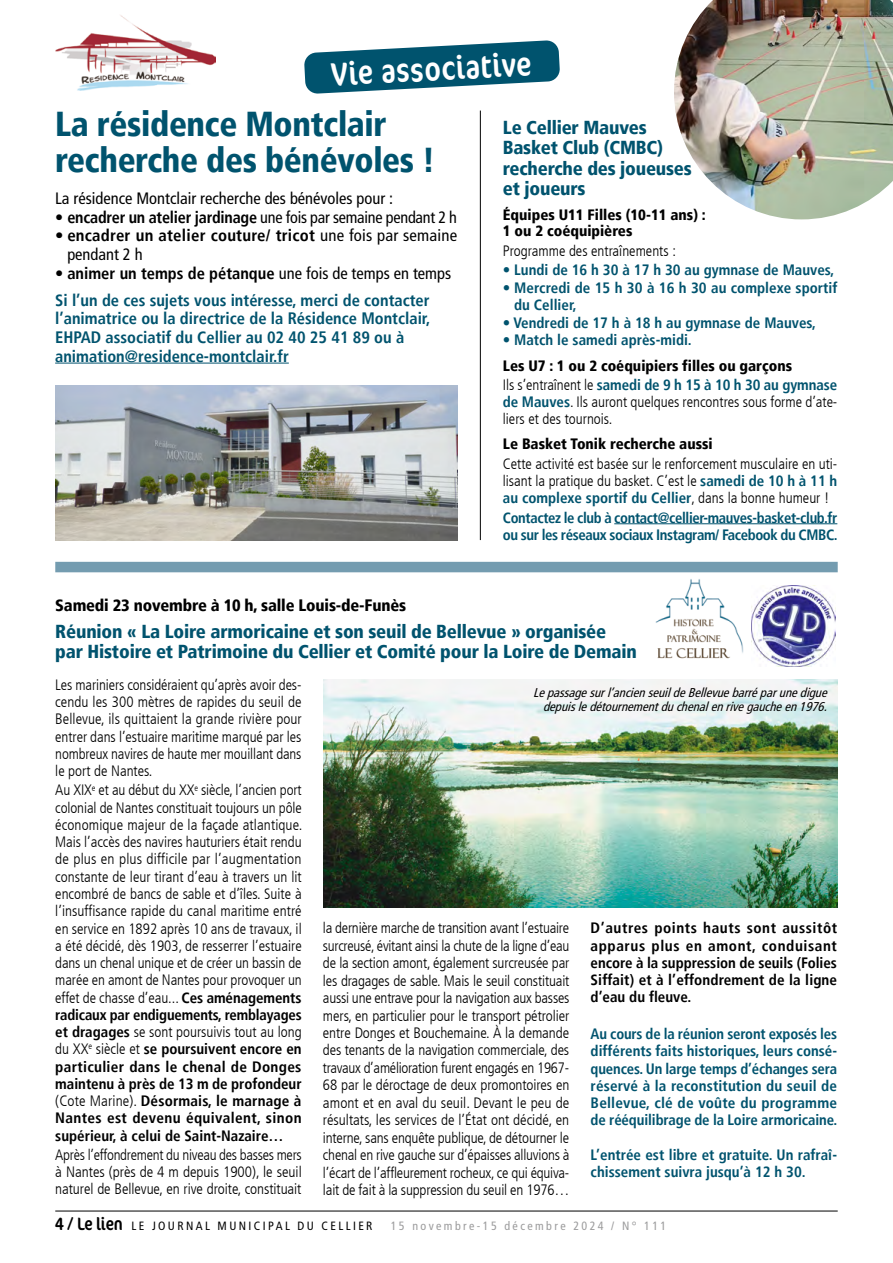
<style>
.page{position:relative;width:893px;height:1263px;background:#fff}
.page>*{position:absolute;margin:0;border:0;box-sizing:border-box;transform-origin:0 0}
.t1{font:900 condensed 34.5px/36px "Frutiger LT";letter-spacing:-.01em;color:#00536e}
.t2{font:condensed 33px "Cocon Pro";color:#fff}
.t3{font:900 condensed 18.75px/20.2px "Frutiger LT";letter-spacing:-.01em;color:#00536e}
.t4{font:700 condensed 16.5px/18.8px "Frutiger LT";color:#00536e}
.t5{font:700 condensed 16.5px/18.8px "Frutiger LT";letter-spacing:.01em;color:#000}
.t6{font:condensed 16.5px "Frutiger LT";color:#000}
.t7{font:900 condensed 16.5px "Frutiger LT";letter-spacing:-.01em;color:#000}
.t8{font:300 condensed 15px/17.2px "Frutiger LT";color:#000;text-align:justify}
.t9{font:700 condensed 15px/17.2px "Frutiger LT";color:#00536e}
.t10{font:900 condensed 15px/16.5px "Frutiger LT";color:#000}
.t11{font:700 condensed 15px/17.2px "Frutiger LT";letter-spacing:.005em;color:#000;text-align:justify}
.t12{font:700 condensed 15px/17.2px "Frutiger LT";letter-spacing:-.025em;color:#00536e}
.t13{font:italic condensed 12.75px/14.2px "Frutiger LT";color:#000;text-align:right}
.t14{font:condensed 12px "Frutiger LT";letter-spacing:.2em;color:#000}
.t15{font:condensed 12px "Frutiger LT";letter-spacing:.2em;color:#9c9c9d}
.s1{font-weight:700}
.s2{font-weight:400}
.s3{font-weight:300}
.s4{font-weight:700;color:#00536e}
.s5{font-family:"Cocon Pro";font-size:18px}
</style>
<div class="page">
<hr style="left:55px;top:1211px;width:783px;height:1px;background:#000">
<img style="left:55px;top:385px;width:402px;height:155px">
<img style="left:751px;top:585px;width:85px;height:81px">
<img style="left:648px;top:561px;width:100px;height:119px">
<div style="left:55px;top:562px;width:783px;height:10px;background:#749cb0"></div>
<hr style="left:480px;top:111px;width:1px;height:429px;background:#000">
<img style="left:56px;top:15px;width:159px;height:76px">
<hr style="left:614px;top:523px;width:223px;height:1px;background:#00536e">
<img style="left:674px;top:0;width:219px;height:219px">
<svg style="left:304px;top:40px;width:256px;height:54px"></svg>
<hr style="left:55px;top:363px;width:234px;height:1px;background:#00536e">
<img style="left:323px;top:680px;width:515px;height:227px">
<h2 class="t2" style="left:330px;top:52px;width:202px;rotate:-3deg">Vie associative</h2>
<h1 class="t1" style="left:55px;top:106px;width:382px">La résidence Montclair recherche des bénévoles !</h1>
<p class="t6" style="left:55px;top:189px;width:340px">La résidence Montclair recherche des bénévoles pour :</p>
<p class="t6" style="left:55px;top:207px;width:403px">• <span class="s1">encadrer un atelier jardinage</span> une fois par semaine pendant 2 h</p>
<p class="t5" style="left:67px;top:226px;width:391px;text-indent:-12px"><span class="s2">•</span> encadrer un atelier couture/ tricot <span class="s2">une fois par semaine pendant 2 h</span></p>
<p class="t5" style="left:55px;top:264px;width:397px"><span class="s2">•</span> animer un temps de pétanque <span class="s2">une fois de temps en temps</span></p>
<p class="t4" style="left:55px;top:290px;width:377px">Si l’un de ces sujets vous intéresse, merci de contacter l’animatrice ou la directrice de la Résidence Montclair, EHPAD associatif du Cellier au 02 40 25 41 89 ou à animation@residence-montclair.fr</p>
<p class="t3" style="left:503px;top:118px;width:190px">Le Cellier Mauves<br>Basket Club (CMBC) recherche des joueuses et joueurs</p>
<p class="t10" style="left:503px;top:206px;width:205px">Équipes U11 Filles (10-11 ans) :<br>1 ou 2 coéquipières</p>
<p class="t8" style="left:503px;top:242px;width:175px">Programme des entraînements :</p>
<p class="t9" style="left:503px;top:261px;width:333px">• Lundi de 16 h 30 à 17 h 30 au gymnase de Mauves,</p>
<p class="t9" style="left:514px;top:279px;width:325px;text-indent:-11px">• Mercredi de 15 h 30 à 16 h 30 au complexe sportif du Cellier,</p>
<p class="t9" style="left:503px;top:314px;width:315px">• Vendredi de 17 h à 18 h au gymnase de Mauves,</p>
<p class="t9" style="left:503px;top:332px;width:190px">• Match le samedi après-midi.</p>
<p class="t10" style="left:503px;top:356px;width:336px;line-height:19.4px">Les U7 : 1 ou 2 coéquipiers filles ou garçons<br><span class="s3">Ils s’entraînent le</span> <span class="s4">samedi de 9 h 15 à 10 h 30 au gymnase</span></p>
<p class="t8" style="left:503px;top:393px;width:336px"><span class="s4">de Mauves</span>. Ils auront quelques rencontres sous forme d’ate&shy;liers et des tournois.</p>
<p class="t10" style="left:503px;top:436px;width:211px">Le Basket Tonik recherche aussi</p>
<p class="t8" style="left:503px;top:455px;width:336px">Cette activité est basée sur le renforcement musculaire en uti&shy;lisant la pratique du basket. C’est le <span class="s4">samedi de 10 h à 11 h au complexe sportif du Cellier</span>, dans la bonne humeur !</p>
<p class="t12" style="left:503px;top:509px;width:336px">Contactez le club à contact@cellier-mauves-basket-club.fr ou sur les réseaux sociaux Instagram/ Facebook du CMBC.</p>
<p class="t7" style="left:55px;top:596px;width:352px">Samedi 23 novembre à 10 h, salle Louis-de-Funès</p>
<p class="t3" style="left:55px;top:621px;width:583px">Réunion « La Loire armoricaine et son seuil de Bellevue » organisée par Histoire et Patrimoine du Cellier et Comité pour la Loire de Demain</p>
<p class="t8" style="left:55px;top:676px;width:248px">Les mariniers considéraient qu’après avoir des&shy;cendu les 300 mètres de rapides du seuil de Bellevue, ils quittaient la grande rivière pour entrer dans l’estuaire maritime marqué par les nombreux navires de haute mer mouillant dans le port de Nantes.</p>
<p class="t8" style="left:55px;top:782px;width:249px">Au XIX<sup>e</sup> et au début du XX<sup>e</sup> siècle, l’ancien port colonial de Nantes constituait toujours un pôle économique majeur de la façade atlantique.<br>Mais l’accès des navires hauturiers était rendu de plus en plus difficile par l’augmentation constante de leur tirant d’eau à travers un lit encombré de bancs de sable et d’îles. Suite à l’insuffisance rapide du canal maritime entré en service en 1892 après 10 ans de travaux, il a été décidé, dès 1903, de resserrer l’estuaire dans un chenal unique et de créer un bassin de marée en amont de Nantes pour provoquer un effet de chasse d’eau... <span class="s1">Ces aménagements radicaux par endiguements, remblayages et dragages</span> se sont poursuivis tout au long du XX<sup>e</sup> siècle et <span class="s1">se poursuivent encore en particulier dans le chenal de Donges maintenu à près de 13 m de profondeur </span>(Cote Marine). <span class="s1">Désormais, le marnage à Nantes est devenu équivalent, sinon supérieur, à celui de Saint-Nazaire…</span></p>
<p class="t8" style="left:55px;top:1146px;width:248px">Après l’effondrement du niveau des basses mers à Nantes (près de 4 m depuis 1900), le seuil naturel de Bellevue, en rive droite, constituait</p>
<p class="t13" style="left:533px;top:686px;width:299px">Lepassagesurl’ancienseuildeBellevuebarréparunedigue depuisledétournementduchenalenrivegaucheen1976.</p>
<p class="t8" style="left:323px;top:920px;width:248px">la dernière marche de transition avant l’estuaire surcreusé, évitant ainsi la chute de la ligne d’eau de la section amont, également surcreusée par les dragages de sable. Mais le seuil constituait aussi une entrave pour la navigation aux basses mers, en particulier pour le transport pétrolier entre Donges et Bouchemaine. À la demande des tenants de la navigation commerciale, des travaux d’amélioration furent engagés en 1967- 68 par le déroctage de deux promontoires en amont et en aval du seuil. Devant le peu de résultats, les services de l’État ont décidé, en interne, sans enquête publique, de détourner le chenal en rive gauche sur d’épaisses alluvions à l’écart de l’affleurement rocheux, ce qui équiva&shy;lait de fait à la suppression du seuil en 1976…</p>
<p class="t11" style="left:591px;top:920px;width:248px">D’autres points hauts sont aussitôt apparus plus en amont, conduisant encore à la suppression de seuils (Folies Siffait) et à l’effondrement de la ligne d’eau du fleuve.</p>
<p class="t9" style="left:591px;top:1025px;width:248px;text-align:justify">Au cours de la réunion seront exposés les différents faits historiques, leurs consé&shy;quences. Un large temps d’échanges sera réservé à la reconstitution du seuil de Bellevue, clé de voûte du programme de rééquilibrage de la Loire armoricaine.</p>
<p class="t9" style="left:591px;top:1146px;width:248px">L’entrée est libre et gratuite. Un rafraî&shy;chissement suivra jusqu’à 12 h 30.</p>
<p class="t14" style="left:55px;top:1219px;width:319px"><span class="s5">4 / Le lien</span> LE JOURNAL MUNICIPAL DU CELLIER</p>
<p class="t15" style="left:391px;top:1219px;width:277px">15 novembre-15 décembre 2024 / N° 111</p>
</div>
